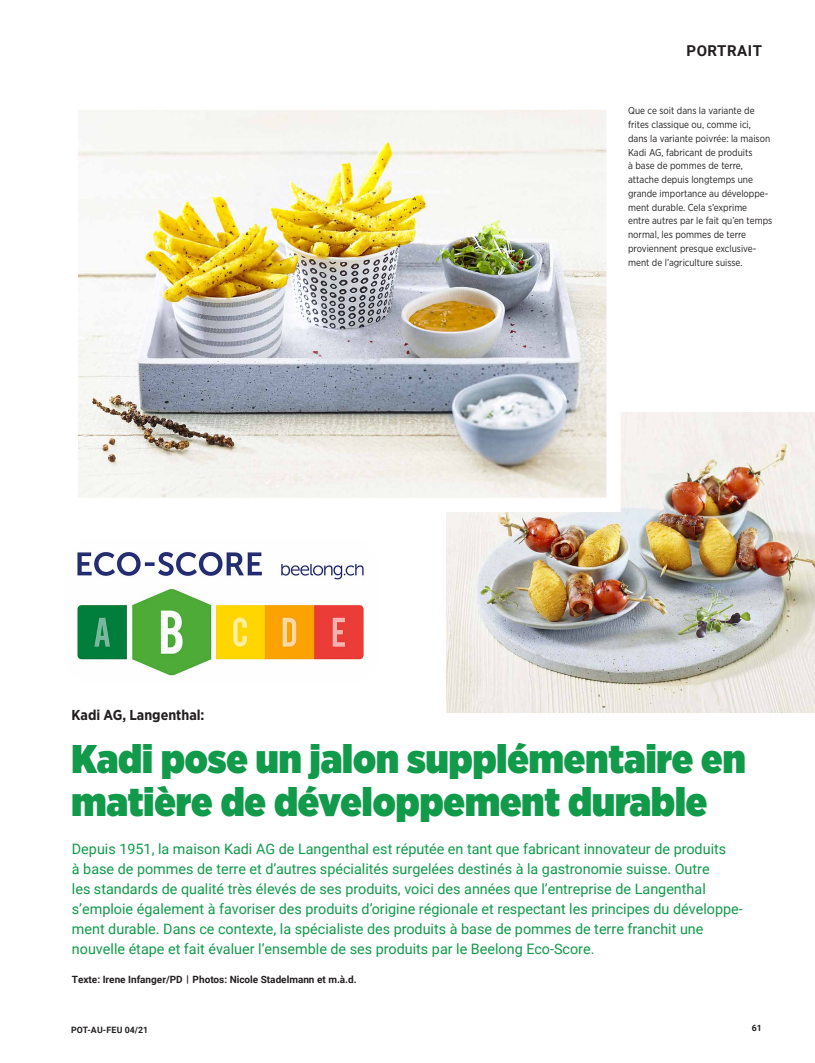
<style>
.page{position:relative;width:815px;height:1063px;background:#fff}
.page>*{position:absolute;margin:0;border:0;box-sizing:border-box;transform-origin:0 0}
.t1{font:900 40px/42.5px "Gotham Narrow";color:#109a49}
.t2{font:700 15px "Roboto";letter-spacing:.035em;color:#231f20}
.t3{font:14.38px/20px "Roboto";color:#109a49}
.t4{font:700 14.38px "Gotham Narrow";color:#231f20}
.t5{font:10px/13.8px "Gotham Narrow";color:#231f20;scale:.96 1}
.t6{font:700 10px "Roboto";color:#231f20}
.t7{font:700 8.75px "Roboto";letter-spacing:.015em;color:#231f20}
.s1{font-family:"Bebas Neue";font-weight:400}
</style>
<div class="page">
<img style="left:446px;top:413px;width:369px;height:299px">
<img style="left:76px;top:551px;width:288px;height:125px">
<img style="left:79px;top:111px;width:527px;height:386px">
<p class="t2" style="left:686px;top:41px;width:77px">PORTRAIT</p>
<p class="t5" style="left:628px;top:104px;width:152px">Que ce soit dans la variante de frites classique ou, comme ici, dans la variante poivrée: la maison<br>Kadi AG, fabricant de produits<br>à base de pommes de terre, attache depuis longtemps une grande importance au développe&shy;ment durable. Cela s’exprime<br>entre autres par le fait qu’en temps normal, les pommes de terre proviennent presque exclusive&shy;ment de l’agriculture suisse.</p>
<p class="t4" style="left:72px;top:706px;width:134px">Kadi AG, Langenthal:</p>
<h1 class="t1" style="left:72px;top:737px;width:676px">Kadi pose un jalon supplémentaire en matière de développement durable</h1>
<p class="t3" style="left:72px;top:838px;width:672px">Depuis 1951, la maison Kadi AG de Langenthal est réputée en tant que fabricant innovateur de produits<br>à base de pommes de terre et d’autres spécialités surgelées destinés à la gastronomie suisse. Outre<br>les standards de qualité très élevés de ses produits, voici des années que l’entreprise de Langenthal s’emploie également à favoriser des produits d’origine régionale et respectant les principes du développe&shy;ment durable. Dans ce contexte, la spécialiste des produits à base de pommes de terre franchit une nouvelle étape et fait évaluer l’ensemble de ses produits par le Beelong Eco-Score.</p>
<p class="t6" style="left:72px;top:973px;width:286px">Texte: Irene Infanger/PD <span class="s1">|</span> Photos: Nicole Stadelmann et m.à.d.</p>
<p class="t7" style="left:71px;top:1024px;width:79px">POT-AU-FEU 04/21</p>
<p class="t7" style="left:752px;top:1021px;width:12px">61</p>
</div>
